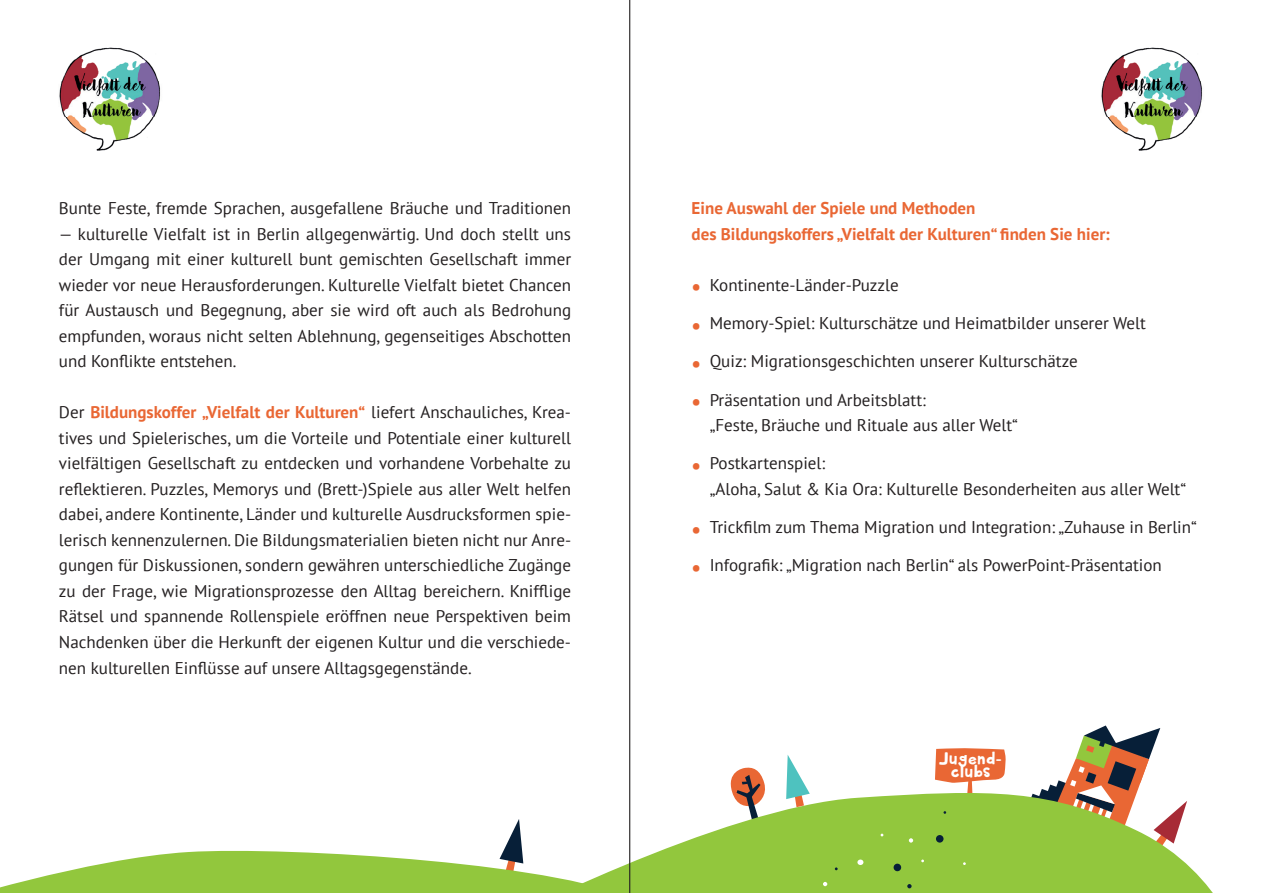
<style>
.page{position:relative;width:1263px;height:893px;background:#fff}
.page>*{position:absolute;margin:0;border:0;box-sizing:border-box;transform-origin:0 0}
.t1{font:700 21.3px/38.2px "PT Sans";color:#e96734;text-align:justify}
.t2{font:16.95px/25.5px "PT Sans";color:#231f20}
.t3{font:700 16.95px/25.5px "PT Sans";color:#e96734}
.t4{font:15.6px/13px "KB Planet Earth";letter-spacing:.05em;color:#fff;text-align:center}
.s1{font-weight:700;color:#e96734}
</style>
<div class="page">
<svg style="left:730px;top:767px;width:35px;height:22px"></svg>
<svg style="left:935px;top:748px;width:71px;height:41px"></svg>
<svg style="left:1048px;top:725px;width:113px;height:64px"></svg>
<img style="left:59px;top:47px;width:102px;height:104px">
<img style="left:1101px;top:47px;width:102px;height:104px">
<svg style="left:0;top:850px;width:490px;height:43px"></svg>
<svg style="left:490px;top:789px;width:723px;height:104px;fill:#92c73d"></svg>
<svg style="left:786px;top:755px;width:24px;height:52px"></svg>
<svg style="left:857px;top:859px;width:6px;height:6px"></svg>
<svg style="left:909px;top:838px;width:4px;height:5px"></svg>
<div style="left:936px;top:835px;width:7px;height:8px;background:#071f38;border-radius:50%"></div>
<div style="left:893px;top:864px;width:8px;height:7px;background:#071f38;border-radius:50%"></div>
<svg style="left:823px;top:882px;width:4px;height:4px"></svg>
<svg style="left:907px;top:884px;width:4px;height:4px"></svg>
<hr style="left:629px;top:0;width:1px;height:893px;background:#231f20">
<p class="t2" style="left:59px;top:195px;width:514px">Bunte Feste, fremde Sprachen, ausgefallene Bräuche und Traditionen</p>
<p class="t2" style="left:59px;top:221px;width:514px;text-align:justify">— kulturelle Vielfalt ist in Berlin allgegenwärtig. Und doch stellt uns der Umgang mit einer kulturell bunt gemischten Gesellschaft immer wieder vor neue Herausforderungen. Kulturelle Vielfalt bietet Chancen für Austausch und Begegnung, aber sie wird oft auch als Bedrohung empfunden, woraus nicht selten Ablehnung, gegenseitiges Abschotten und Konflikte entstehen.</p>
<p class="t2" style="left:59px;top:399px;width:514px;text-align:justify">Der <span class="s1">Bildungskoffer „Vielfalt der Kulturen“</span> liefert Anschauliches, Krea&shy;tives und Spielerisches, um die Vorteile und Potentiale einer kulturell vielfältigen Gesellschaft zu entdecken und vorhandene Vorbehalte zu reflektieren. Puzzles, Memorys und (Brett-)Spiele aus aller Welt helfen dabei, andere Kontinente, Länder und kulturelle Ausdrucksformen spie&shy;lerisch kennenzulernen. Die Bildungsmaterialien bieten nicht nur Anre&shy;gungen für Diskussionen, sondern gewähren unterschiedliche Zugänge zu der Frage, wie Migrationsprozesse den Alltag bereichern. Knifflige Rätsel und spannende Rollenspiele eröffnen neue Perspektiven beim Nachdenken über die Herkunft der eigenen Kultur und die verschiede&shy;nen kulturellen Einflüsse auf unsere Alltagsgegenstände.</p>
<p class="t3" style="left:692px;top:195px;width:420px">Eine Auswahl der Spiele und Methoden<br>des Bildungskoffers „Vielfalt der Kulturen“ finden Sie hier:</p>
<p class="t2" style="left:710px;top:272px;width:190px">Kontinente-Länder-Puzzle</p>
<p class="t2" style="left:710px;top:310px;width:438px">Memory-Spiel: Kulturschätze und Heimatbilder unserer Welt</p>
<p class="t2" style="left:710px;top:348px;width:369px">Quiz: Migrationsgeschichten unserer Kulturschätze</p>
<p class="t2" style="left:710px;top:387px;width:310px">Präsentation und Arbeitsblatt:<br>„Feste, Bräuche und Rituale aus aller Welt“</p>
<p class="t2" style="left:710px;top:450px;width:478px">Postkartenspiel:<br>„Aloha, Salut &amp; Kia Ora: Kulturelle Besonderheiten aus aller Welt“</p>
<p class="t2" style="left:710px;top:514px;width:489px">Trickfilm zum Thema Migration und Integration: „Zuhause in Berlin“</p>
<p class="t2" style="left:710px;top:552px;width:454px">Infografik: „Migration nach Berlin“ als PowerPoint-Präsentation</p>
<p class="t1" style="left:692px;top:267px;width:11px">• • • •</p>
<p class="t1" style="left:692px;top:446px;width:11px">•</p>
<p class="t1" style="left:692px;top:510px;width:11px">• •</p>
<p class="t4" style="left:940px;top:753px;width:63px">Jugend&shy;clubs</p>
</div>
